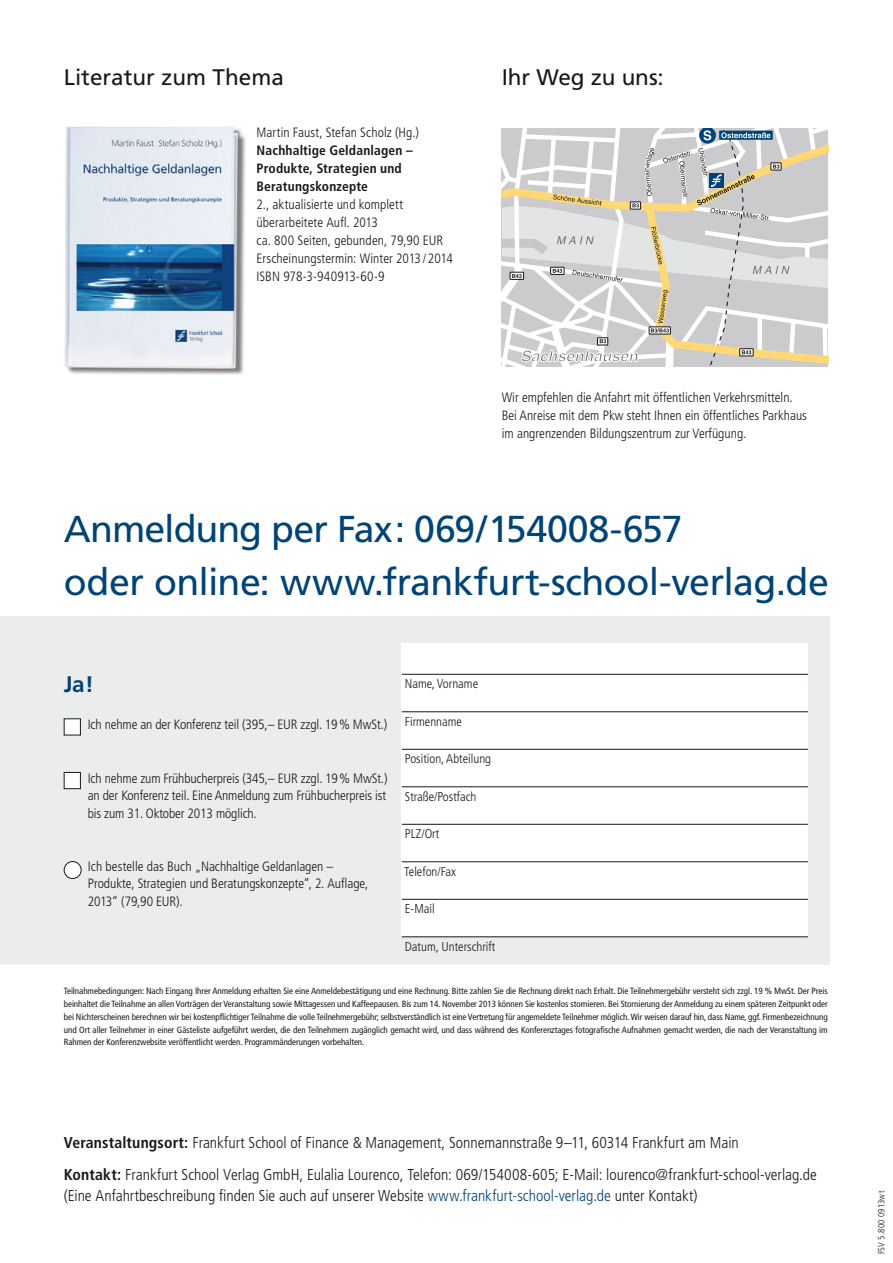
<style>
.page{position:relative;width:893px;height:1263px;background:#fff}
.page>*{position:absolute;margin:0;border:0;box-sizing:border-box;transform-origin:0 0}
.t1{font:37.5px/53.1px "Frutiger LT";letter-spacing:-.015em;color:#047}
.t2{font:22.5px "Frutiger LT";color:#1a171c}
.t3{font:700 22.5px "Frutiger LT";color:#047}
.t4{font:300 condensed 15.75px/32px "Frutiger LT";color:#1a171c}
.t5{font:300 condensed 13.5px/18px "Frutiger LT";color:#1a171c}
.t6{font:700 condensed 13.5px/18px "Frutiger LT";letter-spacing:.015em;color:#1a171c}
.t7{font:300 condensed 12.75px "Frutiger LT";color:#1a171c}
.t8{font:condensed 9px/12.8px "Frutiger LT";letter-spacing:-.005em;color:#1a171c;text-align:justify}
.t9{font:300 condensed 9px "Frutiger LT";letter-spacing:.03em;color:#1a171c}
.s1{font-weight:700}
.s2{color:#047}
</style>
<div class="page">
<div style="left:0;top:617px;width:829px;height:348px;background:#ebecec"></div>
<div style="left:402px;top:644px;width:406px;height:293px;background:#fff"></div>
<div style="left:64px;top:719px;width:16px;height:16px;background:#fff"></div>
<div style="left:64px;top:772px;width:16px;height:17px;background:#fff"></div>
<div style="left:64px;top:772px;width:17px;height:17px;border:1px solid #1a171c"></div>
<div style="left:64px;top:861px;width:17px;height:17px;background:#fff;border-radius:50%"></div>
<div style="left:64px;top:861px;width:18px;height:18px;border:1px solid #1a171c;border-radius:50%"></div>
<hr style="left:402px;top:674px;width:406px;height:1px;background:#1a171c">
<hr style="left:402px;top:711px;width:406px;height:1px;background:#1a171c">
<hr style="left:402px;top:749px;width:406px;height:1px;background:#1a171c">
<hr style="left:402px;top:786px;width:406px;height:1px;background:#1a171c">
<hr style="left:402px;top:824px;width:406px;height:1px;background:#1a171c">
<hr style="left:402px;top:861px;width:406px;height:1px;background:#1a171c">
<hr style="left:402px;top:899px;width:406px;height:1px;background:#1a171c">
<hr style="left:402px;top:936px;width:406px;height:1px;background:#1a171c">
<img style="left:64px;top:126px;width:182px;height:248px">
<svg style="left:502px;top:128px;width:326px;height:239px;background:#d4d2cf"></svg>
<h2 class="t2" style="left:64px;top:64px;width:222px">Literatur zum Thema</h2>
<h3 class="t5" style="left:257px;top:124px;width:164px">Martin Faust, Stefan Scholz (Hg.)</h3>
<h3 class="t6" style="left:257px;top:141px;width:158px">Nachhaltige Geldanlagen –<br>Produkte, Strategien und<br>Beratungskonzepte</h3>
<h3 class="t5" style="left:257px;top:196px;width:198px">2., aktualisierte und komplett überarbeitete Aufl. 2013<br>ca. 800 Seiten, gebunden, 79,90 EUR<br>Erscheinungstermin: Winter 2013 / 2014<br>ISBN 978-3-940913-60-9</h3>
<h2 class="t2" style="left:502px;top:64px;width:163px">Ihr Weg zu uns:</h2>
<h3 class="t5" style="left:502px;top:389px;width:307px">Wir empfehlen die Anfahrt mit öffentlichen Verkehrsmitteln.<br>Bei Anreise mit dem Pkw steht Ihnen ein öffentliches Parkhaus im angrenzenden Bildungszentrum zur Verfügung.</h3>
<h1 class="t1" style="left:64px;top:503px;width:766px">Anmeldung per Fax: 069/154008-657<br>oder online: www.frankfurt-school-verlag.de</h1>
<h2 class="t3" style="left:64px;top:670px;width:32px">Ja!</h2>
<h3 class="t5" style="left:88px;top:716px;width:301px">Ich nehme an der Konferenz teil (395,– EUR zzgl. 19% MwSt.)</h3>
<h3 class="t5" style="left:88px;top:770px;width:301px;line-height:17.2px;text-align:justify">Ich nehme zum Frühbucherpreis (345,– EUR zzgl. 19% MwSt.) an der Konferenz teil. Eine Anmeldung zum Frühbucherpreis ist bis zum 31. Oktober 2013 möglich.</h3>
<h3 class="t5" style="left:88px;top:858px;width:282px;line-height:17.2px">Ich bestelle das Buch „Nachhaltige Geldanlagen –<br>Produkte, Strategien und Beratungskonzepte“, 2. Auflage,<br>2013“ (79,90 EUR).</h3>
<h3 class="t7" style="left:405px;top:676px;width:75px">Name, Vorname</h3>
<h3 class="t7" style="left:405px;top:714px;width:59px">Firmenname</h3>
<h3 class="t7" style="left:405px;top:751px;width:88px">Position, Abteilung</h3>
<h3 class="t7" style="left:405px;top:789px;width:73px">Straße/Postfach</h3>
<h3 class="t7" style="left:405px;top:826px;width:36px">PLZ/Ort</h3>
<h3 class="t7" style="left:404px;top:864px;width:53px">Telefon/Fax</h3>
<h3 class="t7" style="left:405px;top:901px;width:31px">E-Mail</h3>
<h3 class="t7" style="left:405px;top:939px;width:92px">Datum, Unterschrift</h3>
<p class="t8" style="left:64px;top:985px;width:765px">Teilnahmebedingungen: Nach Eingang Ihrer Anmeldung erhalten Sie eine Anmeldebestätigung und eine Rechnung. Bitte zahlen Sie die Rechnung direkt nach Erhalt. Die Teilnehmergebühr versteht sich zzgl. 19 % MwSt. Der Preis beinhaltet die Teilnahme an allen Vorträgen der Veranstaltung sowie Mittagessen und Kaffeepausen. Bis zum 14. November 2013 können Sie kostenlos stornieren. Bei Stornierung der Anmeldung zu einem späteren Zeitpunkt oder bei Nichterscheinen berechnen wir bei kostenpflichtiger Teilnahme die volle Teilnehmergebühr; selbstverständlich ist eine Vertretung für angemeldete Teilnehmer möglich. Wir weisen darauf hin, dass Name, ggf. Firmenbezeichnung und Ort aller Teilnehmer in einer Gästeliste aufgeführt werden, die den Teilnehmern zugänglich gemacht wird, und dass während des Konferenztages fotografische Aufnahmen gemacht werden, die nach der Veranstaltung im Rahmen der Konferenzwebsite veröffentlicht werden. Programmänderungen vorbehalten.</p>
<p class="t4" style="left:64px;top:1127px;width:755px"><span class="s1">Veranstaltungsort:</span> Frankfurt School of Finance &amp; Management, Sonnemannstraße 9–11, 60314 Frankfurt am Main<br><span class="s1">Kontakt:</span> Frankfurt School Verlag GmbH, Eulalia Lourenco, Telefon: 069/154008-605; E-Mail: lourenco@frankfurt-school-verlag.de</p>
<h3 class="t4" style="left:64px;top:1180px;width:635px">(Eine Anfahrtbeschreibung finden Sie auch auf unserer Website <span class="s2">www.frankfurt-school-verlag.de</span> unter Kontakt)</h3>
<p class="t9" style="left:876px;top:1254px;width:65px;rotate:-90deg">FSV 5.800 0913wt</p>
</div>
